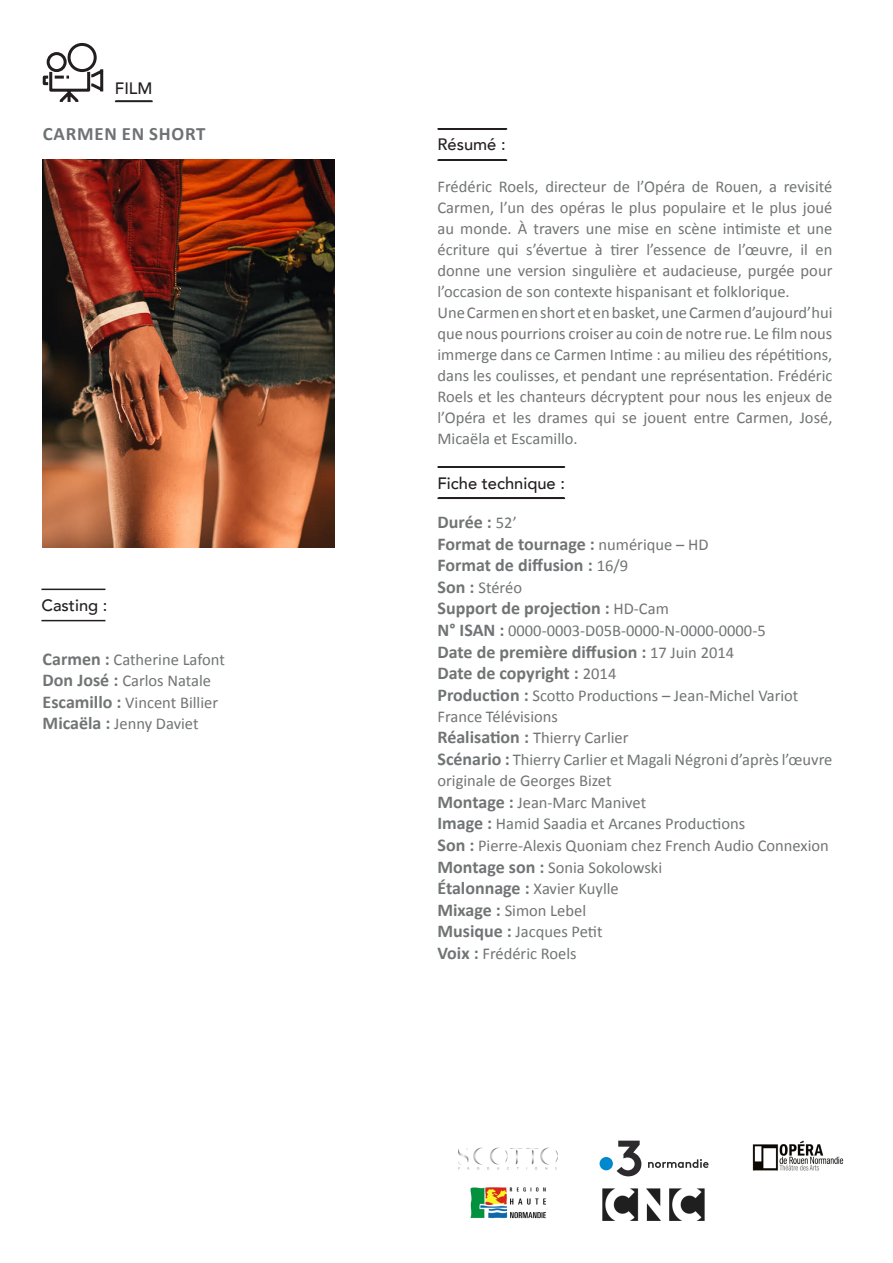
<style>
.page{position:relative;width:893px;height:1263px;background:#fff}
.page>*{position:absolute;margin:0;border:0;box-sizing:border-box;transform-origin:0 0}
.t1{font:700 18.9px "Calibri";letter-spacing:.04em;color:#6f7273}
.texte_courant{font:700 18px "Calibri";color:#717475}
.texte_courant-2{font:16.5px/21px "Calibri";color:#717475;text-align:justify}
.titre{font:500 16.5px "Avenir";color:#231f20}
.s1{font-weight:700;font-size:18px}
.s2{font-weight:400;font-size:16.5px}
</style>
<div class="page">
<div style="left:437px;top:128px;width:70px;height:2px;border:2px solid #231f20"></div>
<div style="left:437px;top:466px;width:128px;height:2px;border:2px solid #231f20"></div>
<div style="left:437px;top:159px;width:70px;height:2px;border:2px solid #231f20"></div>
<div style="left:115px;top:101px;width:38px;height:1px;border:2px solid #231f20"></div>
<div style="left:437px;top:497px;width:128px;height:2px;border:2px solid #231f20"></div>
<svg style="left:42px;top:42px;width:62px;height:60px"></svg>
<img style="left:43px;top:160px;width:291px;height:388px">
<img style="left:752px;top:1140px;width:92px;height:31px">
<div style="left:600px;top:1157px;width:13px;height:13px;background:#0089cf;border-radius:50%"></div>
<svg style="left:617px;top:1140px;width:24px;height:36px"></svg>
<svg style="left:648px;top:1159px;width:61px;height:9px"></svg>
<img style="left:458px;top:1147px;width:99px;height:23px">
<img style="left:470px;top:1187px;width:77px;height:32px">
<img style="left:602px;top:1189px;width:103px;height:31px">
<hr style="left:41px;top:589px;width:64px;height:1px;background:#231f20">
<hr style="left:41px;top:620px;width:64px;height:1px;background:#231f20">
<p class="titre" style="left:115px;top:74px;width:39px">FILM</p>
<p class="t1" style="left:43px;top:122px;width:164px">CARMEN EN SHORT</p>
<p class="titre" style="left:41px;top:591px;width:68px">Casting :</p>
<p class="texte_courant-2" style="left:43px;top:649px;width:184px"><span class="s1">Carmen :</span> Catherine Lafont</p>
<p class="texte_courant-2" style="left:43px;top:670px;width:170px"><span class="s1">Don José :</span> Carlos Natale</p>
<p class="texte_courant-2" style="left:43px;top:692px;width:177px"><span class="s1">Escamillo :</span> Vincent Billier</p>
<p class="texte_courant-2" style="left:43px;top:713px;width:157px"><span class="s1">Micaëla :</span> Jenny Daviet</p>
<p class="titre" style="left:437px;top:130px;width:70px">Résumé :</p>
<p class="texte_courant-2" style="left:437px;top:176px;width:396px">Frédéric Roels, directeur de l’Opéra de Rouen, a revisité Carmen, l’un des opéras le plus populaire et le plus joué au monde. À travers une mise en scène intimiste et une écriture qui s’évertue à tirer l’essence de l’œuvre, il en donne une version singulière et audacieuse, purgée pour l’occasion de son contexte hispanisant et folklorique.</p>
<p class="texte_courant-2" style="left:437px;top:302px;width:396px">Une Carmen en short et en basket, une Carmen d’aujourd’hui que nous pourrions croiser au coin de notre rue. Le film nous immerge dans ce Carmen Intime : au milieu des répétitions, dans les coulisses, et pendant une représentation. Frédéric Roels et les chanteurs décryptent pour nous les enjeux de l’Opéra et les drames qui se jouent entre Carmen, José, Micaëla et Escamillo.</p>
<p class="titre" style="left:437px;top:468px;width:129px">Fiche technique :</p>
<p class="texte_courant" style="left:437px;top:511px;width:81px">Durée : <span class="s2">52’</span></p>
<p class="texte_courant" style="left:437px;top:532px;width:272px">Format de tournage : <span class="s2">numérique – HD</span></p>
<p class="texte_courant" style="left:437px;top:554px;width:192px">Format de diffusion : <span class="s2">16/9</span></p>
<p class="texte_courant-2" style="left:437px;top:577px;width:86px"><span class="s1">Son :</span> Stéréo</p>
<p class="texte_courant" style="left:437px;top:597px;width:233px">Support de projection : <span class="s2">HD-Cam</span></p>
<p class="texte_courant-2" style="left:437px;top:620px;width:330px"><span class="s1">N° ISAN :</span> 0000-0003-D05B-0000-N-0000-0000-5</p>
<p class="texte_courant" style="left:437px;top:640px;width:298px">Date de première diffusion : <span class="s2">17 Juin 2014</span></p>
<p class="texte_courant" style="left:437px;top:662px;width:180px">Date de copyright : <span class="s2">2014</span></p>
<p class="texte_courant-2" style="left:437px;top:685px;width:362px"><span class="s1">Production :</span> Scotto Productions – Jean-Michel Variot</p>
<p class="texte_courant-2" style="left:437px;top:706px;width:122px">France Télévisions</p>
<p class="texte_courant-2" style="left:437px;top:727px;width:193px"><span class="s1">Réalisation :</span> Thierry Carlier</p>
<p class="texte_courant-2" style="left:437px;top:749px;width:396px"><span class="s1">Scénario :</span> Thierry Carlier et Magali Négroni d’après l’œuvre originale de Georges Bizet</p>
<p class="texte_courant-2" style="left:437px;top:792px;width:210px"><span class="s1">Montage :</span> Jean-Marc Manivet</p>
<p class="texte_courant-2" style="left:437px;top:813px;width:309px"><span class="s1">Image :</span> Hamid Saadia et Arcanes Productions</p>
<p class="texte_courant-2" style="left:437px;top:835px;width:393px"><span class="s1">Son :</span> Pierre-Alexis Quoniam chez French Audio Connexion</p>
<p class="texte_courant-2" style="left:437px;top:856px;width:226px"><span class="s1">Montage son :</span> Sonia Sokolowski</p>
<p class="texte_courant-2" style="left:437px;top:878px;width:183px"><span class="s1">Étalonnage :</span> Xavier Kuylle</p>
<p class="texte_courant-2" style="left:437px;top:900px;width:150px"><span class="s1">Mixage :</span> Simon Lebel</p>
<p class="texte_courant-2" style="left:437px;top:921px;width:167px"><span class="s1">Musique :</span> Jacques Petit</p>
<p class="texte_courant-2" style="left:437px;top:943px;width:141px"><span class="s1">Voix :</span> Frédéric Roels</p>
</div>
